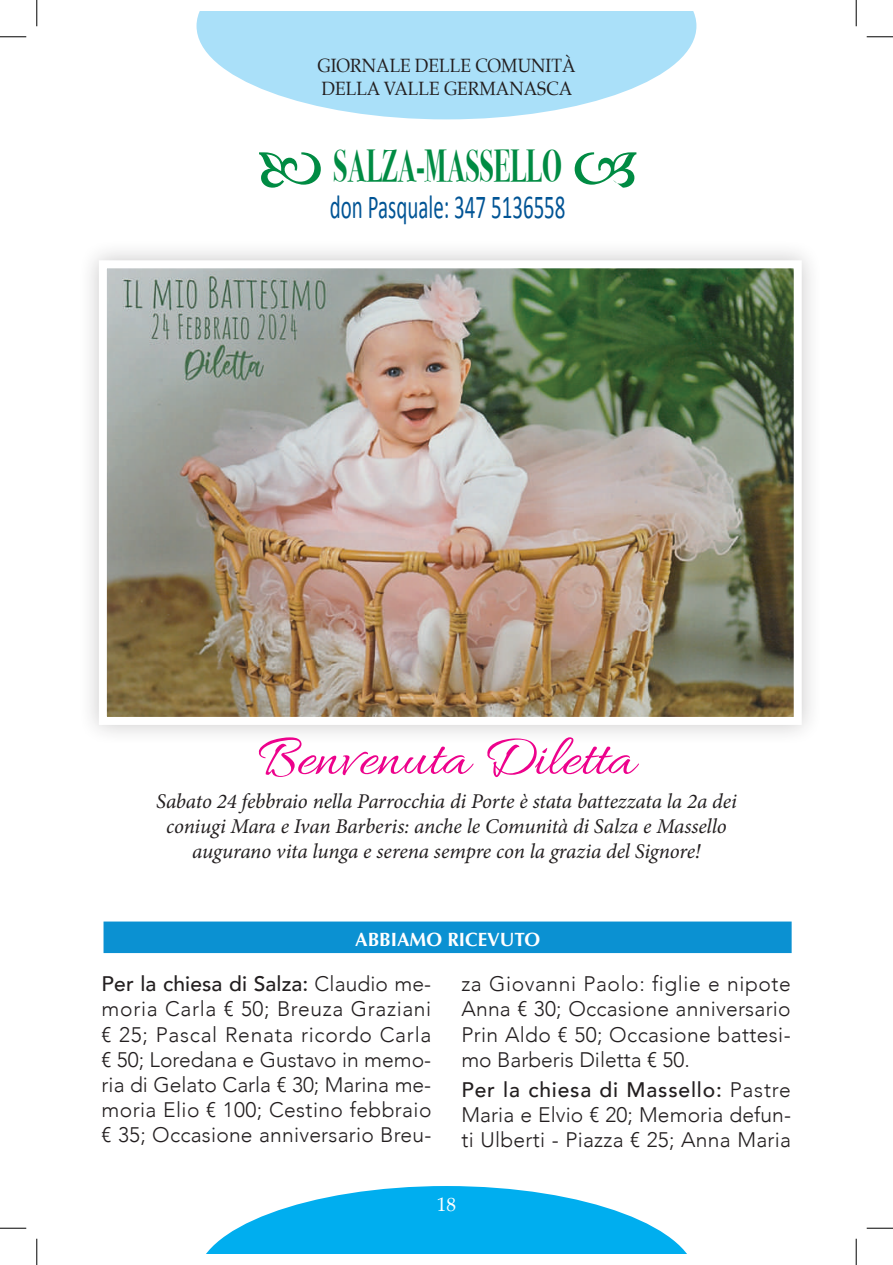
<style>
.page{position:relative;width:893px;height:1265px;background:#fff}
.page>*{position:absolute;margin:0;border:0;box-sizing:border-box;transform-origin:0 0}
.t1{font:59.5px "Allura";color:#ed028c}
.t2{font:700 44.8px "Bodoni Svty Two ITCTT";color:#008b43;scale:.62 1}
.t3{font:33.6px "Calibri";color:#005495;scale:.62 1}
.t4{font:300 21px/25.2px "Avenir";letter-spacing:.015em;color:#231f20;text-align:justify}
.t5{font:italic 21px/25.2px "Minion Pro";letter-spacing:-.01em;color:#231f20;text-align:center}
.t6{font:19.25px/22.8px "Palatino";color:#231f20;scale:.9 1}
.t7{font:700 19.25px "Optima";color:#fff}
.t8{font:19.25px "Palatino";color:#fff}
.s1{font-weight:500}
</style>
<div class="page">
<svg style="left:207px;top:1186px;width:479px;height:66px"></svg>
<svg style="left:196px;top:12px;width:500px;height:107px;fill:#aae0f9"></svg>
<div style="left:103px;top:921px;width:688px;height:31px;background:#0b91d2"></div>
<svg style="left:259px;top:152px;width:61px;height:36px"></svg>
<svg style="left:574px;top:152px;width:62px;height:36px"></svg>
<div style="left:78px;top:239px;width:744px;height:506px;background:#231f20;opacity:.25"></div>
<img style="left:108px;top:269px;width:684px;height:446px">
<div style="left:99px;top:260px;width:702px;height:464px;border:8px solid #fff"></div>
<svg style="left:0;top:36px;width:26px;height:1px"></svg>
<svg style="left:866px;top:36px;width:26px;height:1px"></svg>
<svg style="left:0;top:1227px;width:26px;height:1px"></svg>
<svg style="left:866px;top:1227px;width:26px;height:1px"></svg>
<svg style="left:36px;top:0;width:1px;height:26px"></svg>
<svg style="left:36px;top:1238px;width:1px;height:26px"></svg>
<svg style="left:855px;top:0;width:1px;height:26px"></svg>
<svg style="left:855px;top:1238px;width:1px;height:26px"></svg>
<p class="t6" style="left:317px;top:54px;width:288px">GIORNALE DELLE COMUNITÀ<br>DELLA VALLE GERMANASCA</p>
<h2 class="t2" style="left:333px;top:129px;width:370px">SALZA-MASSELLO</h2>
<h3 class="t3" style="left:329px;top:183px;width:381px">don Pasquale: 347 5136558</h3>
<h1 class="t1" style="left:258px;top:724px;width:378px">Benvenuta Diletta</h1>
<p class="t5" style="left:156px;top:788px;width:582px">Sabato 24 febbraio nella Parrocchia di Porte è stata battezzata la 2a dei coniugi Mara e Ivan Barberis: anche le Comunità di Salza e Massello augurano vita lunga e serena sempre con la grazia del Signore!</p>
<p class="t7" style="left:355px;top:927px;width:186px">ABBIAMO RICEVUTO</p>
<p class="t4" style="left:102px;top:971px;width:331px"><span class="s1">Per la chiesa di Salza:</span> Claudio me&shy;moria Carla € 50; Breuza Graziani € 25; Pascal Renata ricordo Carla € 50; Loredana e Gustavo in memo&shy;ria di Gelato Carla € 30; Marina me&shy;moria Elio € 100; Cestino febbraio € 35; Occasione anniversario Breu-</p>
<p class="t4" style="left:461px;top:971px;width:331px">za Giovanni Paolo: figlie e nipote Anna € 30; Occasione anniversario Prin Aldo € 50; Occasione battesi&shy;mo Barberis Diletta € 50.</p>
<p class="t4" style="left:461px;top:1076px;width:331px"><span class="s1">Per la chiesa di Massello:</span> Pastre Maria e Elvio € 20; Memoria defun&shy;ti Ulberti - Piazza € 25; Anna Maria</p>
<p class="t8" style="left:436px;top:1188px;width:21px">18</p>
</div>
